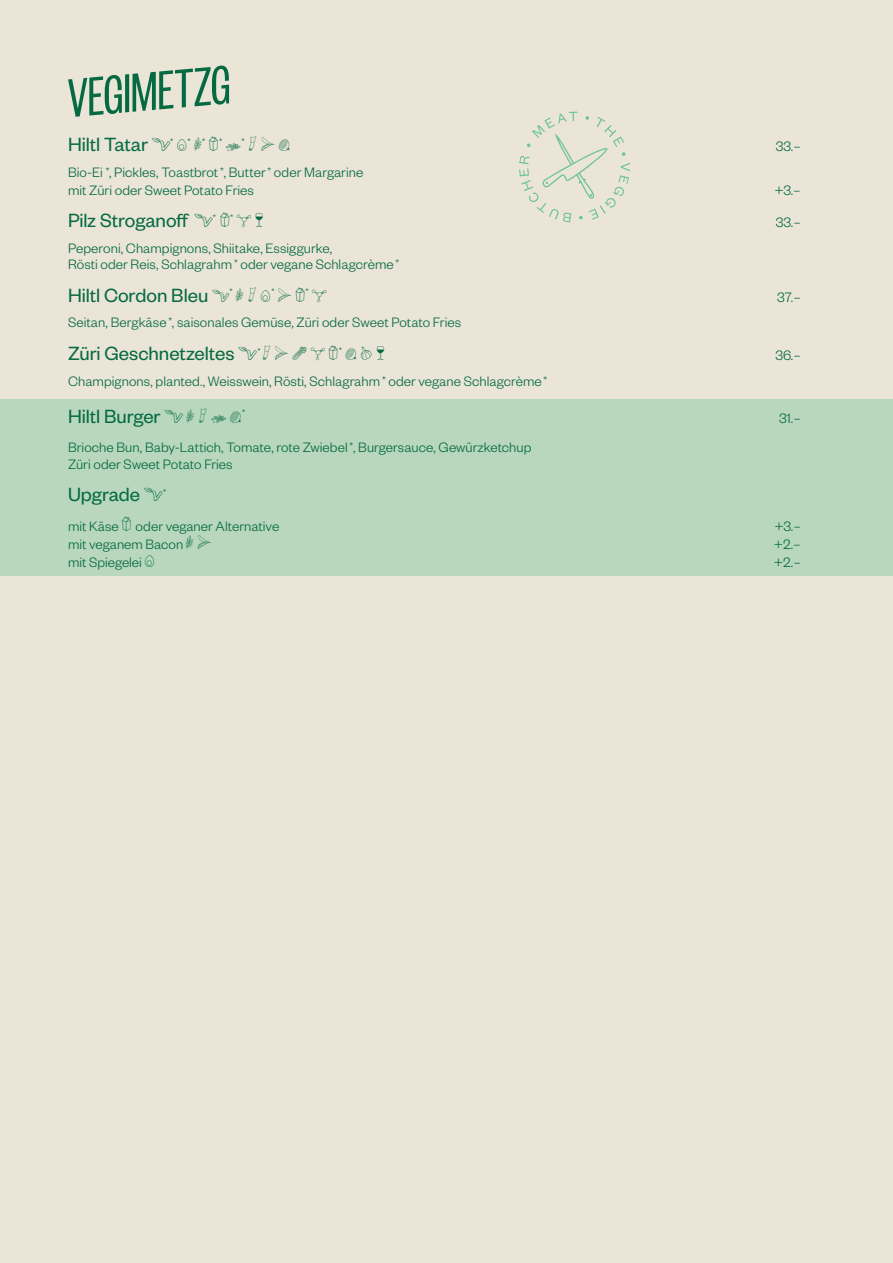
<style>
.page{position:relative;width:893px;height:1263px;background:#eae5d7}
.page>*{position:absolute;margin:0;border:0;box-sizing:border-box;transform-origin:0 0}
.t1{font:60px "Founders Grotesk X Cond";color:#056a42}
.t2{font:21px "Founders Grotesk";color:#056a42}
.t3{font:300 15px/16.5px "Founders Grotesk";letter-spacing:.005em;color:#056a42}
.t4{font:300 9px "Founders Grotesk";color:#056a42}
</style>
<div class="page">
<div style="left:0;top:399px;width:893px;height:177px;background:#b8d7bc"></div>
<svg style="left:519px;top:112px;width:111px;height:110px"></svg>
<h1 class="t1" style="left:63px;top:65px;width:165px;rotate:-5deg">VEGIMETZG</h1>
<h2 class="t2" style="left:68px;top:132px;width:104px">Hiltl Tatar ❖</h2>
<p class="t4" style="left:170px;top:135px;width:106px">* * * * ▲* ▼ □</p>
<p class="t3" style="left:776px;top:137px;width:27px">33.–</p>
<p class="t3" style="left:68px;top:162px;width:297px;line-height:18px">Bio-Ei <sup>*</sup>, Pickles, Toastbrot <sup>*</sup>, Butter <sup>*</sup> oder Margarine mit Züri oder Sweet Potato Fries</p>
<p class="t3" style="left:774px;top:181px;width:28px">+3.–</p>
<h2 class="t2" style="left:68px;top:208px;width:147px">Pilz Stroganoff ❖</h2>
<p class="t4" style="left:213px;top:212px;width:40px">* * ◆</p>
<p class="t3" style="left:776px;top:214px;width:27px">33.–</p>
<p class="t3" style="left:68px;top:239px;width:333px">Peperoni, Champignons, Shiitake, Essiggurke,<br>Rösti oder Reis, Schlagrahm <sup>*</sup> oder vegane Schlagcrème <sup>*</sup></p>
<h2 class="t2" style="left:68px;top:282px;width:260px">Hiltl Cordon Bleu ❖<sup>*</sup> ▼ <sup>*</sup> □ <sup>*</sup> ◆</h2>
<p class="t3" style="left:777px;top:288px;width:25px">37.–</p>
<p class="t3" style="left:68px;top:314px;width:395px">Seitan, Bergkäse <sup>*</sup>, saisonales Gemüse, Züri oder Sweet Potato Fries</p>
<h2 class="t2" style="left:68px;top:341px;width:168px">Züri Geschnetzeltes</h2>
<p class="t4" style="left:262px;top:344px;width:82px">▼ □ ◆ *</p>
<p class="t3" style="left:775px;top:346px;width:27px">36.–</p>
<p class="t3" style="left:68px;top:372px;width:481px">Champignons, planted., Weisswein, Rösti, Schlagrahm <sup>*</sup> oder vegane Schlagcrème <sup>*</sup></p>
<h2 class="t2" style="left:68px;top:403px;width:179px">Hiltl Burger ❖ ▼ ▲ <sup>*</sup></h2>
<p class="t3" style="left:779px;top:409px;width:23px">31.–</p>
<p class="t3" style="left:68px;top:438px;width:465px">Brioche Bun, Baby-Lattich, Tomate, rote Zwiebel <sup>*</sup>, Burgersauce, Gewürzketchup<br>Züri oder Sweet Potato Fries</p>
<h2 class="t2" style="left:68px;top:482px;width:74px">Upgrade</h2>
<p class="t3" style="left:68px;top:517px;width:213px">mit Käse oder veganer Alternative</p>
<p class="t3" style="left:774px;top:517px;width:28px">+3.–</p>
<p class="t3" style="left:68px;top:535px;width:145px">mit veganem Bacon □</p>
<p class="t3" style="left:774px;top:535px;width:28px">+2.–</p>
<p class="t3" style="left:68px;top:553px;width:75px">mit Spiegelei</p>
<p class="t3" style="left:774px;top:553px;width:28px">+2.–</p>
</div>
